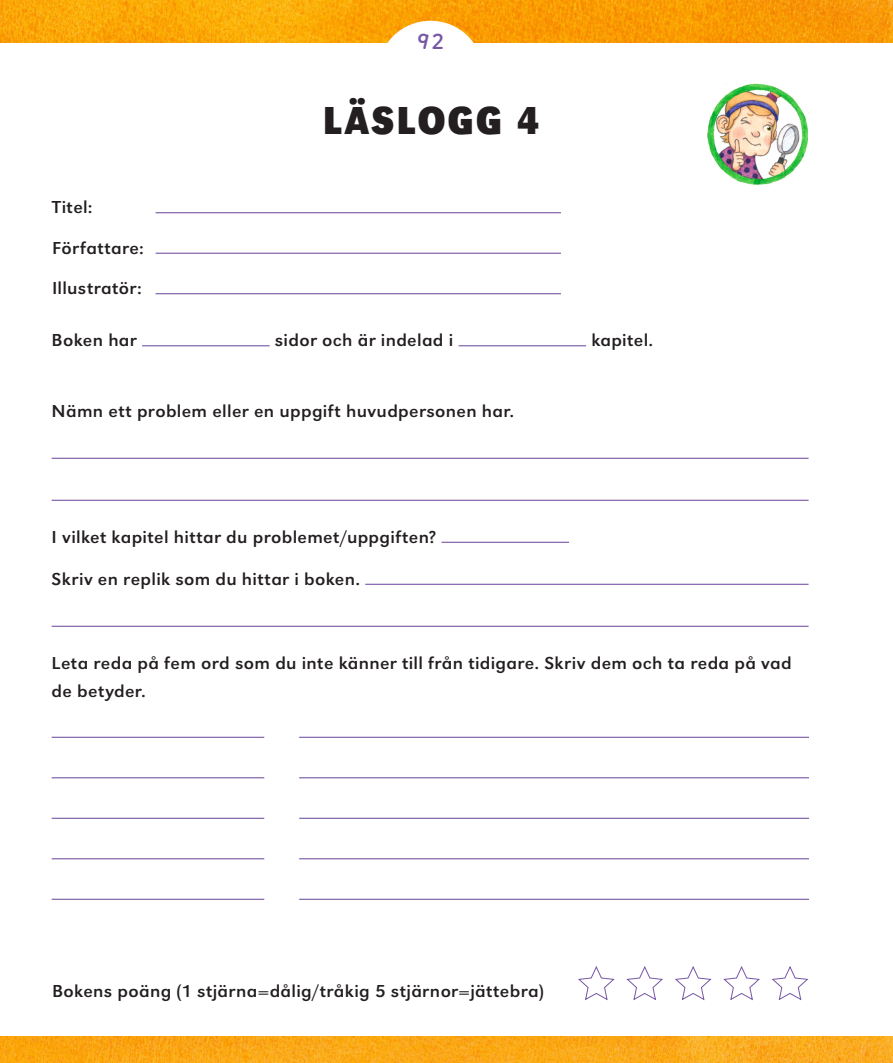
<style>
.page{position:relative;width:893px;height:1063px;background:#fff}
.page>*{position:absolute;margin:0;border:0;box-sizing:border-box;transform-origin:0 0}
.t1{font:40.5px "URW Grotesk T Bold Extr Narr";letter-spacing:.045em;color:#231f20}
.t2{font:21px "Alku Lihava";color:#7757a4}
.t3{font:expanded 18px/28.5px "URW Grotesk T";letter-spacing:.02em;color:#231f20}
</style>
<div class="page">
<img style="left:0;top:0;width:893px;height:43px">
<img style="left:0;top:1037px;width:893px;height:26px">
<div style="left:378px;top:21px;width:105px;height:102px;background:#fff;border-radius:50%"></div>
<img style="left:707px;top:84px;width:102px;height:101px">
<hr style="left:156px;top:212px;width:405px;height:1px;background:#7757a4">
<hr style="left:156px;top:253px;width:405px;height:1px;background:#7757a4">
<hr style="left:156px;top:293px;width:405px;height:1px;background:#7757a4">
<svg style="left:578px;top:966px;width:37px;height:35px"></svg>
<svg style="left:626px;top:966px;width:37px;height:35px"></svg>
<svg style="left:675px;top:966px;width:37px;height:35px"></svg>
<svg style="left:723px;top:966px;width:37px;height:35px"></svg>
<svg style="left:771px;top:966px;width:38px;height:35px"></svg>
<hr style="left:142px;top:345px;width:128px;height:1px;background:#7757a4">
<hr style="left:459px;top:345px;width:127px;height:1px;background:#7757a4">
<hr style="left:52px;top:458px;width:757px;height:1px;background:#7757a4">
<hr style="left:52px;top:500px;width:757px;height:1px;background:#7757a4">
<hr style="left:441px;top:542px;width:128px;height:1px;background:#7757a4">
<hr style="left:365px;top:584px;width:444px;height:1px;background:#7757a4">
<hr style="left:52px;top:626px;width:757px;height:1px;background:#7757a4">
<hr style="left:52px;top:737px;width:212px;height:1px;background:#7757a4">
<hr style="left:299px;top:737px;width:510px;height:1px;background:#7757a4">
<hr style="left:52px;top:777px;width:212px;height:1px;background:#7757a4">
<hr style="left:299px;top:777px;width:510px;height:1px;background:#7757a4">
<hr style="left:52px;top:818px;width:212px;height:1px;background:#7757a4">
<hr style="left:299px;top:818px;width:510px;height:1px;background:#7757a4">
<hr style="left:52px;top:858px;width:212px;height:1px;background:#7757a4">
<hr style="left:299px;top:858px;width:510px;height:1px;background:#7757a4">
<hr style="left:52px;top:899px;width:212px;height:1px;background:#7757a4">
<hr style="left:299px;top:899px;width:510px;height:1px;background:#7757a4">
<p class="t2" style="left:417px;top:29px;width:28px">92</p>
<p class="t3" style="left:52px;top:193px;width:42px">Titel:</p>
<p class="t3" style="left:52px;top:233px;width:93px">Författare:</p>
<p class="t3" style="left:52px;top:274px;width:91px">Illustratör:</p>
<h1 class="t1" style="left:323px;top:97px;width:218px">LÄSLOGG 4</h1>
<p class="t3" style="left:52px;top:326px;width:87px">Boken har</p>
<p class="t3" style="left:275px;top:326px;width:180px">sidor och är indelad i</p>
<p class="t3" style="left:591px;top:326px;width:63px">kapitel.</p>
<p class="t3" style="left:52px;top:397px;width:464px">Nämn ett problem eller en uppgift huvudpersonen har.</p>
<p class="t3" style="left:52px;top:523px;width:386px">I vilket kapitel hittar du problemet/uppgiften?</p>
<p class="t3" style="left:52px;top:565px;width:310px">Skriv en replik som du hittar i boken.</p>
<p class="t3" style="left:52px;top:649px;width:741px">Leta reda på fem ord som du inte känner till från tidigare. Skriv dem och ta reda på vad de betyder.</p>
<p class="t3" style="left:52px;top:977px;width:493px">Bokens poäng (1 stjärna=dålig/tråkig 5 stjärnor=jättebra)</p>
</div>
